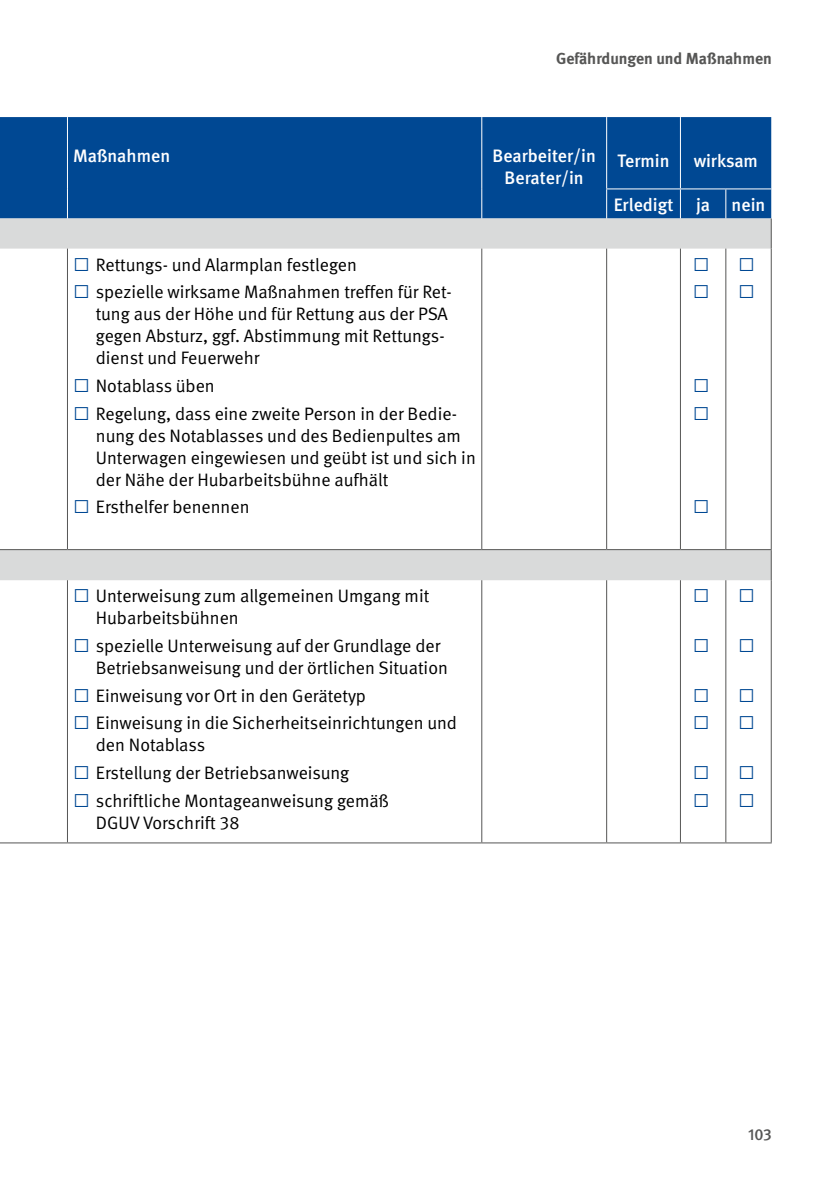
<style>
.page{position:relative;width:840px;height:1191px;background:#fff}
.page>*{position:absolute;margin:0;border:0;box-sizing:border-box;transform-origin:0 0}
.t1{font:700 28px/49.6px "Arial";color:#004893}
.t2{font:18px/22px "DGUV Meta";color:#000}
.t3{font:500 18px/22px "DGUV Meta";color:#fff;text-align:center}
.t4{font:700 16px "DGUV Meta";color:#565655}
.t5{font:500 16px "DGUV Meta";color:#565655}
.s1{font-family:"Arial";font-weight:700;font-size:28px;color:#004893}
</style>
<div class="page">
<div style="left:0;top:117px;width:770px;height:101px;background:#004893"></div>
<svg style="left:0;top:218px;width:770px;height:362px"></svg>
<svg style="left:481px;top:117px;width:1px;height:25px"></svg>
<hr style="left:481px;top:142px;width:1px;height:47px;background:#fff">
<svg style="left:481px;top:189px;width:1px;height:29px"></svg>
<svg style="left:605px;top:117px;width:1px;height:25px"></svg>
<svg style="left:679px;top:117px;width:1px;height:25px"></svg>
<hr style="left:605px;top:142px;width:1px;height:46px;background:#fff">
<hr style="left:679px;top:142px;width:1px;height:46px;background:#fff">
<svg style="left:605px;top:189px;width:1px;height:29px"></svg>
<svg style="left:679px;top:189px;width:1px;height:29px"></svg>
<svg style="left:725px;top:189px;width:1px;height:29px"></svg>
<hr style="left:770px;top:218px;width:1px;height:31px;background:#565655">
<hr style="left:67px;top:249px;width:1px;height:300px;background:#565655">
<hr style="left:481px;top:249px;width:1px;height:300px;background:#565655">
<hr style="left:605px;top:249px;width:1px;height:300px;background:#565655">
<hr style="left:679px;top:249px;width:1px;height:300px;background:#565655">
<hr style="left:725px;top:249px;width:1px;height:300px;background:#565655">
<hr style="left:770px;top:249px;width:1px;height:300px;background:#565655">
<hr style="left:770px;top:550px;width:1px;height:30px;background:#565655">
<hr style="left:67px;top:580px;width:1px;height:262px;background:#565655">
<hr style="left:481px;top:580px;width:1px;height:262px;background:#565655">
<hr style="left:605px;top:580px;width:1px;height:262px;background:#565655">
<hr style="left:679px;top:580px;width:1px;height:262px;background:#565655">
<hr style="left:725px;top:580px;width:1px;height:262px;background:#565655">
<hr style="left:770px;top:580px;width:1px;height:262px;background:#565655">
<svg style="left:67px;top:117px;width:1px;height:25px"></svg>
<hr style="left:67px;top:142px;width:1px;height:47px;background:#fff">
<svg style="left:67px;top:189px;width:1px;height:29px"></svg>
<hr style="left:605px;top:188px;width:75px;height:1px;background:#fff">
<hr style="left:680px;top:188px;width:45px;height:1px;background:#fff">
<hr style="left:725px;top:188px;width:45px;height:1px;background:#fff">
<hr style="left:0;top:842px;width:67px;height:1px;background:#565655">
<hr style="left:67px;top:842px;width:414px;height:1px;background:#565655">
<hr style="left:481px;top:842px;width:125px;height:1px;background:#565655">
<hr style="left:606px;top:842px;width:74px;height:1px;background:#565655">
<hr style="left:680px;top:842px;width:45px;height:1px;background:#565655">
<hr style="left:725px;top:842px;width:46px;height:1px;background:#565655">
<hr style="left:0;top:549px;width:67px;height:1px;background:#565655">
<hr style="left:67px;top:549px;width:414px;height:1px;background:#565655">
<hr style="left:481px;top:549px;width:125px;height:1px;background:#565655">
<hr style="left:606px;top:549px;width:74px;height:1px;background:#565655">
<hr style="left:680px;top:549px;width:45px;height:1px;background:#565655">
<hr style="left:725px;top:549px;width:46px;height:1px;background:#565655">
<p class="t4" style="left:556px;top:49px;width:217px">Gefährdungen und Maßnahmen</p>
<p class="t3" style="left:73px;top:145px;width:98px">Maßnahmen</p>
<p class="t3" style="left:492px;top:145px;width:105px">Bearbeiter/in<br>Berater/in</p>
<p class="t3" style="left:617px;top:151px;width:54px">Termin</p>
<p class="t3" style="left:693px;top:151px;width:66px">wirksam</p>
<p class="t3" style="left:613px;top:194px;width:61px">Erledigt</p>
<p class="t3" style="left:695px;top:194px;width:71px">ja nein</p>
<p class="t2" style="left:73px;top:254px;width:285px"><span class="s1">□</span> Rettungs- und Alarmplan festlegen</p>
<p class="t2" style="left:96px;top:281px;width:357px;text-indent:-23px"><span class="s1">□</span> spezielle wirksame Maßnahmen treffen für Ret&shy;tung aus der Höhe und für Rettung aus der PSA gegen Absturz, ggf. Abstimmung mit Rettungs&shy;dienst und Feuerwehr</p>
<p class="t2" style="left:73px;top:375px;width:143px"><span class="s1">□</span> Notablass üben</p>
<p class="t2" style="left:96px;top:403px;width:381px;text-indent:-23px"><span class="s1">□</span> Regelung, dass eine zweite Person in der Bedie&shy;nung des Notablasses und des Bedienpultes am Unterwagen eingewiesen und geübt ist und sich in der Nähe der Hubarbeitsbühne aufhält</p>
<p class="t2" style="left:73px;top:496px;width:178px"><span class="s1">□</span> Ersthelfer benennen</p>
<p class="t2" style="left:96px;top:585px;width:335px;text-indent:-23px"><span class="s1">□</span> Unterweisung zum allgemeinen Umgang mit<br>Hubarbeitsbühnen</p>
<p class="t2" style="left:96px;top:635px;width:353px;text-indent:-23px"><span class="s1">□</span> spezielle Unterweisung auf der Grundlage der<br>Betriebsanweisung und der örtlichen Situation</p>
<p class="t2" style="left:73px;top:685px;width:294px"><span class="s1">□</span> Einweisung vor Ort in den Gerätetyp</p>
<p class="t2" style="left:96px;top:712px;width:362px;text-indent:-23px"><span class="s1">□</span> Einweisung in die Sicherheitseinrichtungen und den Notablass</p>
<p class="t2" style="left:73px;top:762px;width:277px"><span class="s1">□</span> Erstellung der Betriebsanweisung</p>
<p class="t2" style="left:96px;top:790px;width:294px;text-indent:-23px"><span class="s1">□</span> schriftliche Montageanweisung gemäß<br>DGUV Vorschrift 38</p>
<h1 class="t1" style="left:692px;top:248px;width:18px;line-height:27.6px">□ □</h1>
<h1 class="t1" style="left:692px;top:369px;width:18px;line-height:27.6px">□ □</h1>
<h1 class="t1" style="left:692px;top:480px;width:18px">□</h1>
<h1 class="t1" style="left:692px;top:568px;width:18px;text-align:justify">□ □ □</h1>
<h1 class="t1" style="left:692px;top:695px;width:18px">□ □</h1>
<h1 class="t1" style="left:692px;top:773px;width:18px">□</h1>
<h1 class="t1" style="left:737px;top:248px;width:18px;line-height:27.6px">□ □</h1>
<h1 class="t1" style="left:737px;top:568px;width:18px;text-align:justify">□ □ □</h1>
<h1 class="t1" style="left:737px;top:695px;width:18px">□ □</h1>
<h1 class="t1" style="left:737px;top:773px;width:18px">□</h1>
<p class="t5" style="left:747px;top:1124px;width:25px">103</p>
</div>
